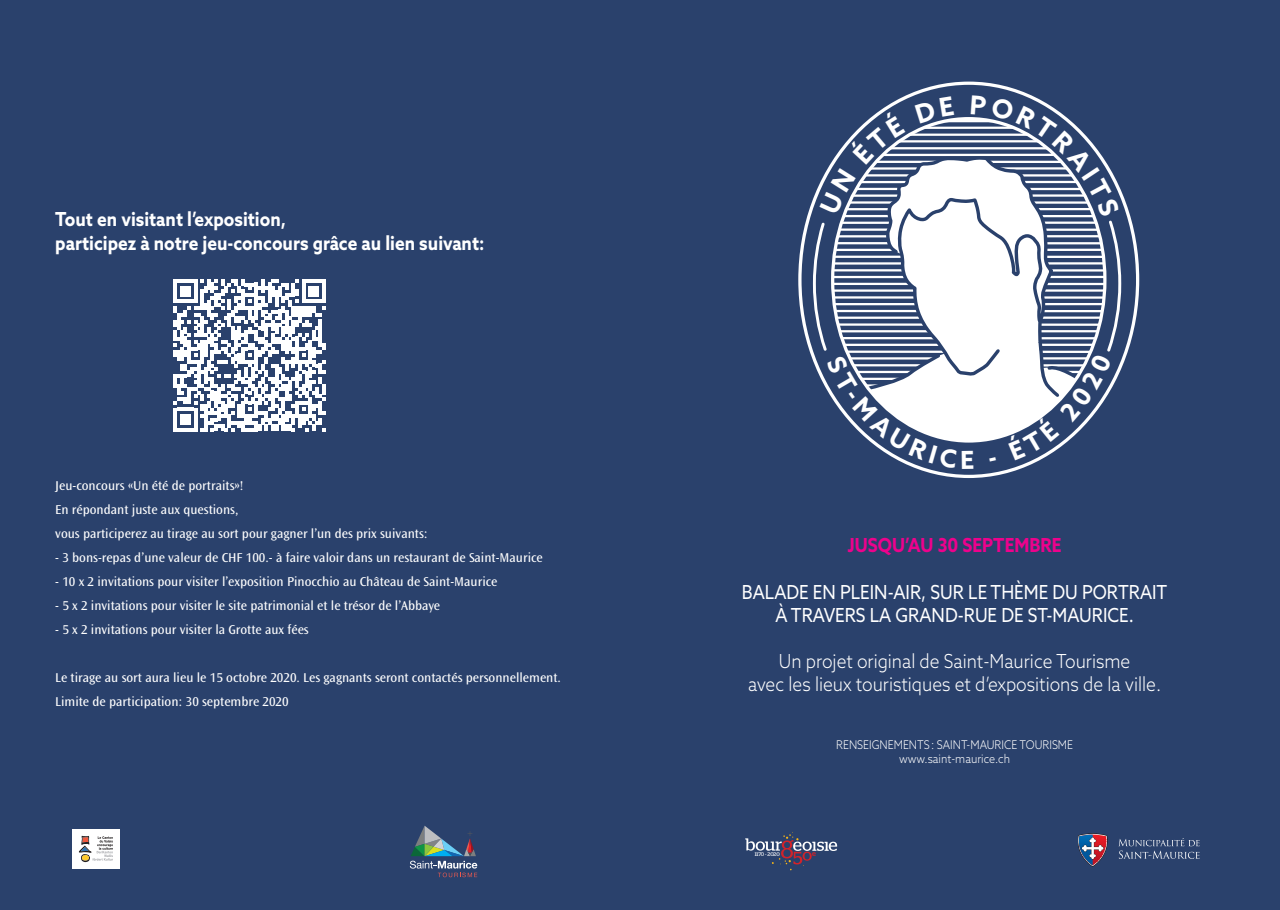
<style>
.page{position:relative;width:1280px;height:910px;background:#2a416c}
.page>*{position:absolute;margin:0;border:0;box-sizing:border-box;transform-origin:0 0}
.t1{font:300 19.35px/23.2px "Azo Sans";color:#fff;text-align:center;scale:.9 1}
.t2{font:700 19.35px/24px "Azo Sans";color:#fff;scale:.9 1}
.t3{font:19.35px/23.2px "Azo Sans";color:#fff;text-align:center;scale:.9 1}
.t4{font:700 19.35px "Azo Sans";color:#ed028c;scale:.9 1}
.t5{font:13.35px/24px "Ocean Sans Std";color:#fff}
.t6{font:300 12px/14.4px "Azo Sans";color:#fff;text-align:center;scale:.9 1}
.t7{font:500 7.2px "Stag";color:#d1232a}
.t8{font:5.25px "Stag";letter-spacing:-.005em;color:#fff}
</style>
<div class="page">
<svg style="left:1118px;top:838px;width:82px;height:21px;background:#485c81"></svg>
<svg style="left:1078px;top:834px;width:29px;height:32px"></svg>
<div style="left:72px;top:829px;width:48px;height:40px;background:#fff"></div>
<svg style="left:79px;top:836px;width:34px;height:26px"></svg>
<svg style="left:410px;top:826px;width:67px;height:51px;background:#4d657e"></svg>
<svg style="left:745px;top:832px;width:92px;height:38px;background:#495376"></svg>
<svg style="left:174px;top:279px;width:151px;height:152px"></svg>
<svg style="left:811px;top:96px;width:312px;height:373px"></svg>
<h1 class="t2" style="left:55px;top:207px;width:478px">Tout en visitant l’exposition,<br>participez à notre jeu-concours grâce au lien suivant:</h1>
<p class="t5" style="left:55px;top:474px;width:374px">Jeu-concours «Un été de portraits»!<br>En répondant juste aux questions,<br>vous participerez au tirage au sort pour gagner l’un des prix suivants:</p>
<p class="t5" style="left:55px;top:546px;width:489px">- 3 bons-repas d’une valeur de CHF 100.- à faire valoir dans un restaurant de Saint-Maurice</p>
<p class="t5" style="left:55px;top:570px;width:444px">- 10 x 2 invitations pour visiter l’exposition Pinocchio au Château de Saint-Maurice</p>
<p class="t5" style="left:55px;top:594px;width:386px">- 5 x 2 invitations pour visiter le site patrimonial et le trésor de l’Abbaye</p>
<p class="t5" style="left:55px;top:618px;width:255px">- 5 x 2 invitations pour visiter la Grotte aux fées</p>
<p class="t5" style="left:55px;top:666px;width:507px">Le tirage au sort aura lieu le 15 octobre 2020. Les gagnants seront contactés personnellement.<br>Limite de participation: 30 septembre 2020</p>
<h1 class="t4" style="left:848px;top:532px;width:239px">JUSQU’AU 30 SEPTEMBRE</h1>
<h1 class="t3" style="left:742px;top:580px;width:474px">BALADE EN PLEIN-AIR, SUR LE THÈME DU PORTRAIT<br>À TRAVERS LA GRAND-RUE DE ST-MAURICE.</h1>
<h1 class="t1" style="left:748px;top:649px;width:461px">Un projet original de Saint-Maurice Tourisme<br>avec les lieux touristiques et d’expositions de la ville.</h1>
<p class="t6" style="left:836px;top:737px;width:265px">RENSEIGNEMENTS: SAINT-MAURICE TOURISME www.saint-maurice.ch</p>
<p class="t8" style="left:755px;top:851px;width:27px">1170 - 2020</p>
<p class="t7" style="left:812px;top:849px;width:5px">e</p>
</div>
